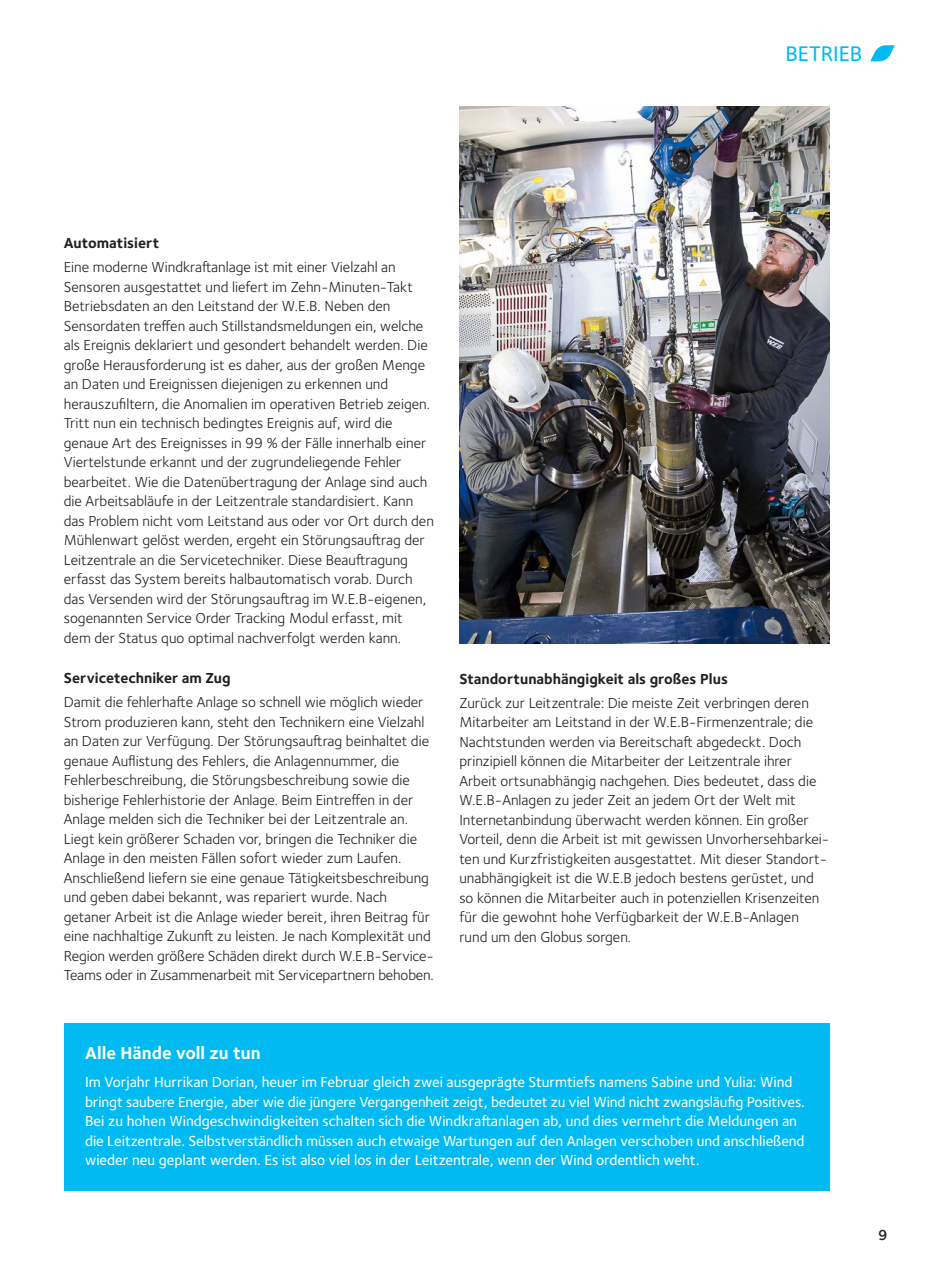
<style>
.page{position:relative;width:936px;height:1276px;background:#fff}
.page>*{position:absolute;margin:0;border:0;box-sizing:border-box;transform-origin:0 0}
.t1{font:500 21.9px "Foundry Sterling";color:#00baf1}
.t2{font:700 18px "Foundry Sterling";letter-spacing:.005em;color:#fff}
.t3{font:15px/19.5px "Foundry Sterling";color:#231f20}
.t4{font:500 15px/19.5px "Foundry Sterling";color:#fff}
.t5{font:700 15px "Foundry Sterling";color:#231f20}
.t6{font:600 15px "Foundry Sterling";color:#231f20}
</style>
<div class="page">
<div style="left:64px;top:1023px;width:765px;height:168px;background:#00baf1"></div>
<img style="left:459px;top:106px;width:370px;height:537px">
<svg style="left:870px;top:45px;width:24px;height:16px"></svg>
<h1 class="t1" style="left:785px;top:40px;width:78px">BETRIEB</h1>
<p class="t5" style="left:64px;top:234px;width:97px">Automatisiert</p>
<p class="t3" style="left:64px;top:257px;width:371px">Eine moderne Windkraftanlage ist mit einer Vielzahl an Sensoren ausgestattet und liefert im Zehn-Minuten-Takt Betriebsdaten an den Leitstand der W.E.B. Neben den Sensordaten treffen auch Stillstandsmeldungen ein, welche als Ereignis deklariert und gesondert behandelt werden. Die große Herausforderung ist es daher, aus der großen Menge an Daten und Ereignissen diejenigen zu erkennen und herauszufi ltern, die Anomalien im operativen Betrieb zeigen.<br>Tritt nun ein technisch bedingtes Ereignis auf, wird die genaue Art des Ereignisses in 99 % der Fälle innerhalb einer Viertelstunde erkannt und der zugrundeliegende Fehler bearbeitet. Wie die Datenübertragung der Anlage sind auch die Arbeitsabläufe in der Leitzentrale standardisiert. Kann das Problem nicht vom Leitstand aus oder vor Ort durch den Mühlenwart gelöst werden, ergeht ein Störungsauftrag der Leitzentrale an die Servicetechniker. Diese Beauftragung erfasst das System bereits halbautomatisch vorab. Durch das Versenden wird der Störungsauftrag im W.E.B-eigenen, sogenannten Service Order Tracking Modul erfasst, mit<br>dem der Status quo optimal nachverfolgt werden kann.</p>
<p class="t5" style="left:64px;top:669px;width:168px">Servicetechniker am Zug</p>
<p class="t3" style="left:64px;top:692px;width:371px">Damit die fehlerhafte Anlage so schnell wie möglich wieder Strom produzieren kann, steht den Technikern eine Vielzahl an Daten zur Verfügung. Der Störungsauftrag beinhaltet die genaue Auflistung des Fehlers, die Anlagennummer, die Fehlerbeschreibung, die Störungsbeschreibung sowie die bisherige Fehlerhistorie der Anlage. Beim Eintreffen in der Anlage melden sich die Techniker bei der Leitzentrale an.<br>Liegt kein größerer Schaden vor, bringen die Techniker die Anlage in den meisten Fällen sofort wieder zum Laufen.<br>Anschließend liefern sie eine genaue Tätigkeitsbeschreibung und geben dabei bekannt, was repariert wurde. Nach getaner Arbeit ist die Anlage wieder bereit, ihren Beitrag für eine nachhaltige Zukunft zu leisten. Je nach Komplexität und Region werden größere Schäden direkt durch W.E.B-Service-Teams oder in Zusammenarbeit mit Servicepartnern behoben.</p>
<p class="t5" style="left:459px;top:670px;width:270px">Standortunabhängigkeit als großes Plus</p>
<p class="t3" style="left:459px;top:693px;width:371px">Zurück zur Leitzentrale: Die meiste Zeit verbringen deren Mitarbeiter am Leitstand in der W.E.B-Firmenzentrale; die Nachtstunden werden via Bereitschaft abgedeckt. Doch prinzipiell können die Mitarbeiter der Leitzentrale ihrer Arbeit ortsunabhängig nachgehen. Dies bedeutet, dass die W.E.B-Anlagen zu jeder Zeit an jedem Ort der Welt mit Internetanbindung überwacht werden können. Ein großer Vorteil, denn die Arbeit ist mit gewissen Unvorhersehbarkei&shy;ten und Kurzfristigkeiten ausgestattet. Mit dieser Standort&shy;unabhängigkeit ist die W.E.B jedoch bestens gerüstet, und so können die Mitarbeiter auch in potenziellen Krisenzeiten für die gewohnt hohe Verfügbarkeit der W.E.B-Anlagen rund um den Globus sorgen.</p>
<p class="t2" style="left:85px;top:1042px;width:177px">Alle Hände voll zu tun</p>
<p class="t4" style="left:85px;top:1072px;width:721px">Im Vorjahr Hurrikan Dorian, heuer im Februar gleich zwei ausgeprägte Sturmtiefs namens Sabine und Yulia: Wind bringt saubere Energie, aber wie die jüngere Vergangenheit zeigt, bedeutet zu viel Wind nicht zwangsläufig Positives.<br>Bei zu hohen Windgeschwindigkeiten schalten sich die Windkraftanlagen ab, und dies vermehrt die Meldungen an die Leitzentrale. Selbstverständlich müssen auch etwaige Wartungen auf den Anlagen verschoben und anschließend wieder neu geplant werden. Es ist also viel los in der Leitzentrale, wenn der Wind ordentlich weht.</p>
<p class="t6" style="left:878px;top:1226px;width:11px">9</p>
</div>
